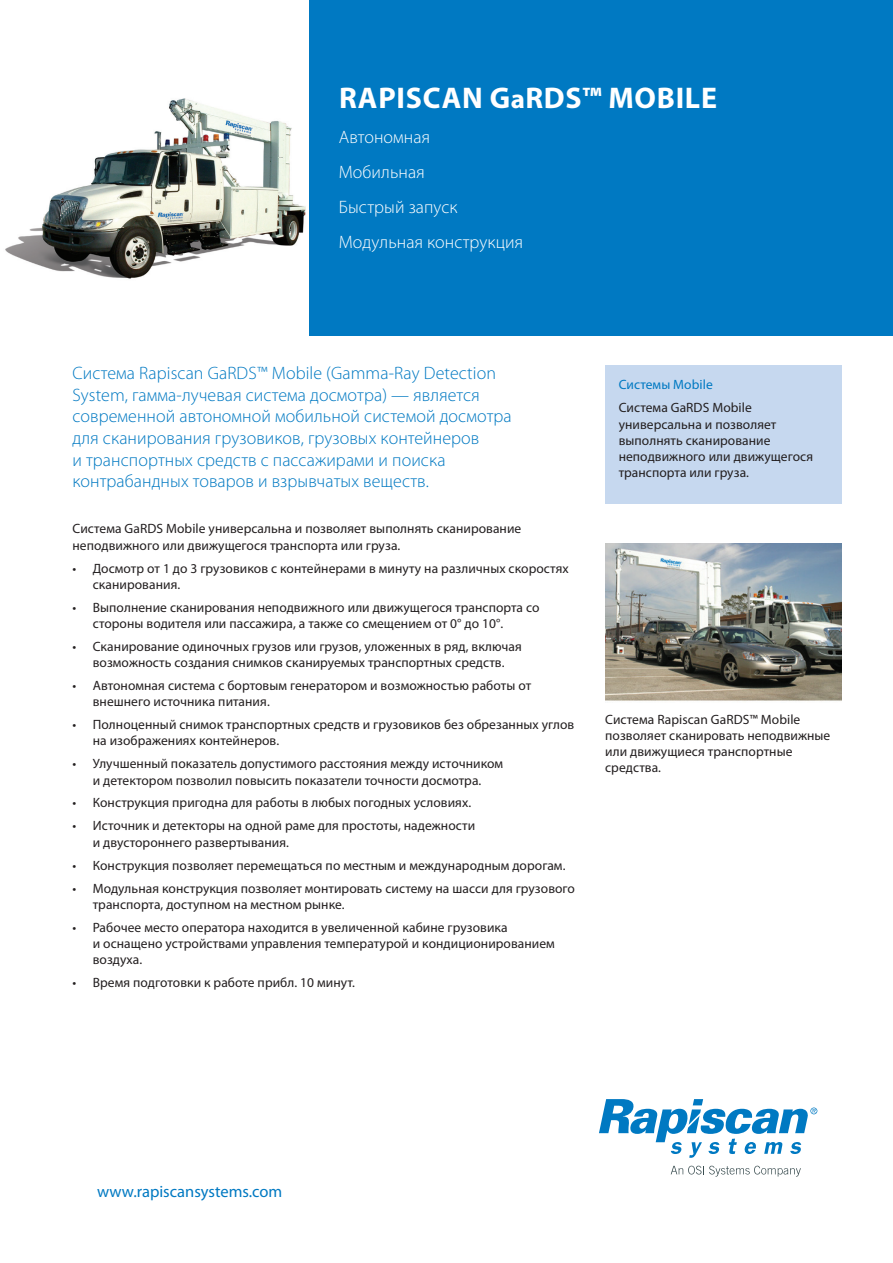
<style>
.page{position:relative;width:893px;height:1263px;background:#fff}
.page>*{position:absolute;margin:0;border:0;box-sizing:border-box;transform-origin:0 0}
.t1{font:700 30px "Myriad Pro";letter-spacing:.025em;color:#fff}
.t2{font:300 18px/21.6px "Myriad Pro";letter-spacing:.005em;color:#0079c2}
.t3{font:300 18px/35.1px "Myriad Pro";letter-spacing:.005em;color:#fff}
.t4{font:16.5px "Myriad Pro";color:#0079c2}
.t5{font:13.5px/16.2px "Myriad Pro";letter-spacing:.005em;color:#231f20}
.t6{font:13.5px "Myriad Pro";letter-spacing:.005em;color:#0079c2}
.s1{font-size:27px}
</style>
<div class="page">
<svg style="left:599px;top:1099px;width:218px;height:59px"></svg>
<svg style="left:671px;top:1166px;width:130px;height:10px"></svg>
<img style="left:5px;top:98px;width:301px;height:181px">
<div style="left:309px;top:0;width:584px;height:336px;background:#0079c2"></div>
<img style="left:605px;top:544px;width:237px;height:157px">
<div style="left:605px;top:366px;width:237px;height:138px;background:#c6d8ef"></div>
<h1 class="t1" style="left:339px;top:81px;width:379px">RAPISCAN G<span class="s1">A</span>RDS™ MOBILE</h1>
<h2 class="t3" style="left:339px;top:119px;width:186px">Автономная<br>Мобильная<br>Быстрый запуск<br>Модульная конструкция</h2>
<p class="t2" style="left:73px;top:363px;width:441px">Система Rapiscan GaRDS™ Mobile (Gamma-Ray Detection System, гамма-лучевая система досмотра) — является современной автономной мобильной системой досмотра для сканирования грузовиков, грузовых контейнеров<br>и транспортных средств с пассажирами и поиска контрабандных товаров и взрывчатых веществ.</p>
<p class="t5" style="left:72px;top:521px;width:450px">Система GaRDS Mobile универсальна и позволяет выполнять сканирование неподвижного или движущегося транспорта или груза.</p>
<p class="t5" style="left:93px;top:560px;width:477px;text-indent:-20px">• Досмотр от 1 до 3 грузовиков с контейнерами в минуту на различных скоростях сканирования.</p>
<p class="t5" style="left:93px;top:599px;width:448px;text-indent:-20px">• Выполнение сканирования неподвижного или движущегося транспорта со стороны водителя или пассажира, а также со смещением от 0° до 10°.</p>
<p class="t5" style="left:72px;top:638px;width:451px;text-align:center">• Сканирование одиночных грузов или грузов, уложенных в ряд, включая возможность создания снимков сканируемых транспортных средств.</p>
<p class="t5" style="left:93px;top:678px;width:440px;text-indent:-20px">• Автономная система с бортовым генератором и возможностью работы от внешнего источника питания.</p>
<p class="t5" style="left:93px;top:717px;width:483px;text-indent:-20px">• Полноценный снимок транспортных средств и грузовиков без обрезанных углов на изображениях контейнеров.</p>
<p class="t5" style="left:72px;top:756px;width:432px;text-align:center">• Улучшенный показатель допустимого расстояния между источником и детектором позволил повысить показатели точности досмотра.</p>
<p class="t5" style="left:72px;top:795px;width:400px">• Конструкция пригодна для работы в любых погодных условиях.</p>
<p class="t5" style="left:93px;top:818px;width:384px;text-indent:-20px">• Источник и детекторы на одной раме для простоты, надежности и двустороннего развертывания.</p>
<p class="t5" style="left:72px;top:857px;width:494px">• Конструкция позволяет перемещаться по местным и международным дорогам.</p>
<p class="t5" style="left:93px;top:880px;width:484px;text-indent:-20px">• Модульная конструкция позволяет монтировать систему на шасси для грузового транспорта, доступном на местном рынке.</p>
<p class="t5" style="left:93px;top:919px;width:464px;text-indent:-20px">• Рабочее место оператора находится в увеличенной кабине грузовика<br>и оснащено устройствами управления температурой и кондиционированием воздуха.</p>
<p class="t5" style="left:72px;top:975px;width:284px">• Время подготовки к работе прибл. 10 минут.</p>
<p class="t6" style="left:619px;top:377px;width:96px">Системы Mobile</p>
<p class="t5" style="left:619px;top:400px;width:196px">Система GaRDS Mobile универсальна и позволяет выполнять сканирование неподвижного или движущегося транспорта или груза.</p>
<p class="t5" style="left:605px;top:711px;width:227px">Система Rapiscan GaRDS™ Mobile позволяет сканировать неподвижные или движущиеся транспортные средства.</p>
<p class="t4" style="left:97px;top:1182px;width:187px">www.rapiscansystems.com</p>
</div>
